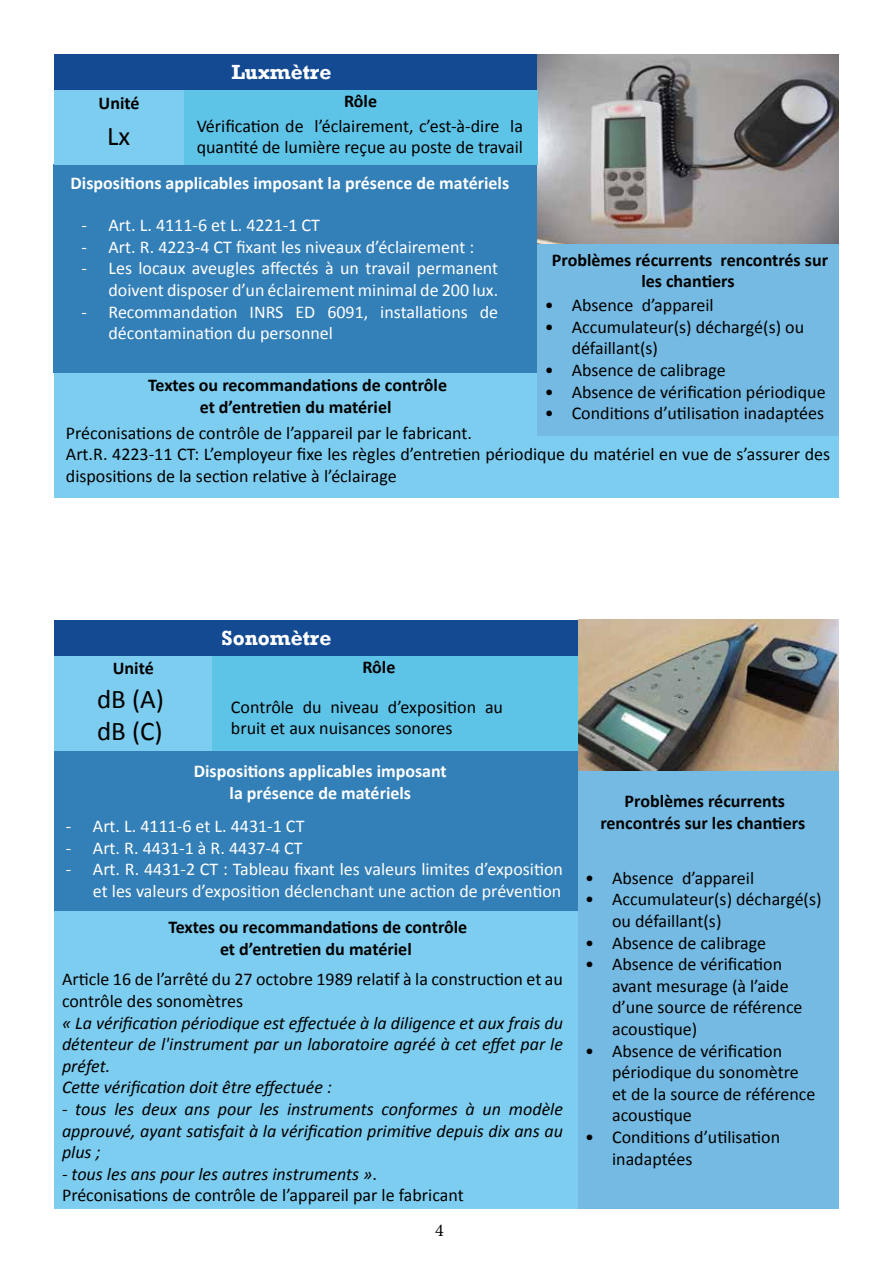
<style>
.page{position:relative;width:893px;height:1263px;background:#fff}
.page>*{position:absolute;margin:0;border:0;box-sizing:border-box;transform-origin:0 0}
.t1{font:27px/32.4px "Calibri";color:#000}
.t2{font:700 21px "Rockwell";color:#fff}
.t3{font:18px/21.6px "Calibri";color:#000}
.t4{font:18px/21.6px "Calibri";color:#fff;text-align:right}
.t5{font:italic 18px/21.6px "Calibri";color:#000}
.t6{font:700 18px/21.6px "Calibri";color:#000;text-align:center}
.t7{font:700 18px/21.6px "Calibri";color:#fff;text-align:center}
.t8{font:18px "Minion Pro";color:#000}
.s1{font-style:italic}
</style>
<div class="page">
<div style="left:54px;top:373px;width:785px;height:125px;background:#7dcdf0"></div>
<div style="left:54px;top:751px;width:524px;height:160px;background:#337fb7"></div>
<div style="left:54px;top:165px;width:483px;height:208px;background:#337fb7"></div>
<div style="left:54px;top:54px;width:483px;height:36px;background:#134a92"></div>
<img style="left:537px;top:54px;width:302px;height:190px">
<div style="left:54px;top:90px;width:130px;height:75px;background:#7dcdf0"></div>
<div style="left:184px;top:90px;width:353px;height:75px;background:#5ec4e7"></div>
<div style="left:537px;top:244px;width:302px;height:191px;background:#74bae2"></div>
<div style="left:54px;top:911px;width:524px;height:298px;background:#7dcdf0"></div>
<div style="left:54px;top:620px;width:523px;height:39px;background:#134a92"></div>
<div style="left:54px;top:656px;width:159px;height:95px;background:#7dcdf0"></div>
<div style="left:213px;top:656px;width:365px;height:95px;background:#5ec4e7"></div>
<img style="left:578px;top:620px;width:261px;height:152px">
<div style="left:578px;top:772px;width:261px;height:437px;background:#74bae2"></div>
<p class="t6" style="left:99px;top:92px;width:42px">Unité</p>
<h1 class="t1" style="left:107px;top:120px;width:25px">Lx</h1>
<p class="t2" style="left:231px;top:59px;width:102px">Luxmètre</p>
<p class="t6" style="left:344px;top:90px;width:34px">Rôle</p>
<p class="t3" style="left:197px;top:115px;width:328px">Vérification de l’éclairement, c’est-à-dire la quantité de lumière reçue au poste de travail</p>
<p class="t7" style="left:71px;top:173px;width:440px">Dispositions applicables imposant la présence de matériels</p>
<p class="t4" style="left:82px;top:214px;width:240px">- Art. L. 4111-6 et L. 4221-1 CT</p>
<p class="t4" style="left:82px;top:236px;width:394px">- Art. R. 4223-4 CT fixant les niveaux d’éclairement :</p>
<p class="t4" style="left:82px;top:258px;width:418px">- Les locaux aveugles affectés à un travail permanent doivent disposer d’un éclairement minimal de 200 lux.</p>
<p class="t4" style="left:109px;top:301px;width:391px;text-align:left;text-indent:-27px">- Recommandation INRS ED 6091, installations de décontamination du personnel</p>
<p class="t6" style="left:148px;top:374px;width:300px">Textes ou recommandations de contrôle et d’entretien du matériel</p>
<p class="t6" style="left:552px;top:249px;width:278px">Problèmes récurrents rencontrés sur les chantiers</p>
<p class="t3" style="left:545px;top:294px;width:170px">• Absence d’appareil</p>
<p class="t3" style="left:572px;top:316px;width:234px;text-indent:-27px">• Accumulateur(s) déchargé(s) ou défaillant(s)</p>
<p class="t3" style="left:545px;top:359px;width:182px">• Absence de calibrage</p>
<p class="t3" style="left:545px;top:381px;width:282px">• Absence de vérification périodique</p>
<p class="t3" style="left:545px;top:402px;width:281px">• Conditions d’utilisation inadaptées</p>
<p class="t3" style="left:66px;top:422px;width:766px">Préconisations de contrôle de l’appareil par le fabricant.<br>Art.R. 4223-11 CT: L’employeur fixe les règles d’entretien périodique du matériel en vue de s’assurer des dispositions de la section relative à l’éclairage</p>
<p class="t2" style="left:222px;top:625px;width:111px">Sonomètre</p>
<p class="t6" style="left:362px;top:656px;width:34px">Rôle</p>
<p class="t6" style="left:113px;top:657px;width:42px">Unité</p>
<h1 class="t1" style="left:97px;top:683px;width:68px">dB (A) dB (C)</h1>
<p class="t3" style="left:231px;top:696px;width:274px">Contrôle du niveau d’exposition au bruit et aux nuisances sonores</p>
<p class="t7" style="left:194px;top:760px;width:254px">Dispositions applicables imposant la présence de matériels</p>
<p class="t4" style="left:66px;top:815px;width:240px">- Art. L. 4111-6 et L. 4431-1 CT</p>
<p class="t4" style="left:66px;top:837px;width:238px">- Art. R. 4431-1 à R. 4437-4 CT</p>
<p class="t4" style="left:66px;top:858px;width:499px">- Art. R. 4431-2 CT : Tableau fixant les valeurs limites d’exposition et les valeurs d’exposition déclenchant une action de prévention</p>
<p class="t6" style="left:168px;top:916px;width:300px">Textes ou recommandations de contrôle et d’entretien du matériel</p>
<p class="t3" style="left:62px;top:969px;width:502px">Article 16 de l’arrêté du 27 octobre 1989 relatif à la construction et au contrôle des sonomètres</p>
<p class="t5" style="left:62px;top:1011px;width:502px">« La vérification périodique est effectuée à la diligence et aux frais du détenteur de l'instrument par un laboratoire agréé à cet effet par le préfet.<br>Cette vérification doit être effectuée :</p>
<p class="t5" style="left:62px;top:1098px;width:502px;text-align:justify">- tous les deux ans pour les instruments conformes à un modèle approuvé, ayant satisfait à la vérification primitive depuis dix ans au plus ;</p>
<p class="t3" style="left:62px;top:1163px;width:403px"><span class="s1">- tous les ans pour les autres instruments »</span>.<br>Préconisations de contrôle de l’appareil par le fabricant</p>
<p class="t8" style="left:435px;top:1218px;width:10px">4</p>
<p class="t6" style="left:600px;top:790px;width:206px">Problèmes récurrents rencontrés sur les chantiers</p>
<p class="t3" style="left:585px;top:867px;width:170px">• Absence d’appareil</p>
<p class="t3" style="left:612px;top:889px;width:211px;text-indent:-27px">• Accumulateur(s) déchargé(s) ou défaillant(s)</p>
<p class="t3" style="left:585px;top:932px;width:182px">• Absence de calibrage</p>
<p class="t3" style="left:612px;top:953px;width:192px;text-indent:-27px">• Absence de vérification avant mesurage (à l’aide d’une source de référence acoustique)</p>
<p class="t3" style="left:612px;top:1040px;width:205px;text-indent:-27px">• Absence de vérification périodique du sonomètre et de la source de référence acoustique</p>
<p class="t3" style="left:612px;top:1126px;width:169px;text-indent:-27px">• Conditions d’utilisation inadaptées</p>
</div>
